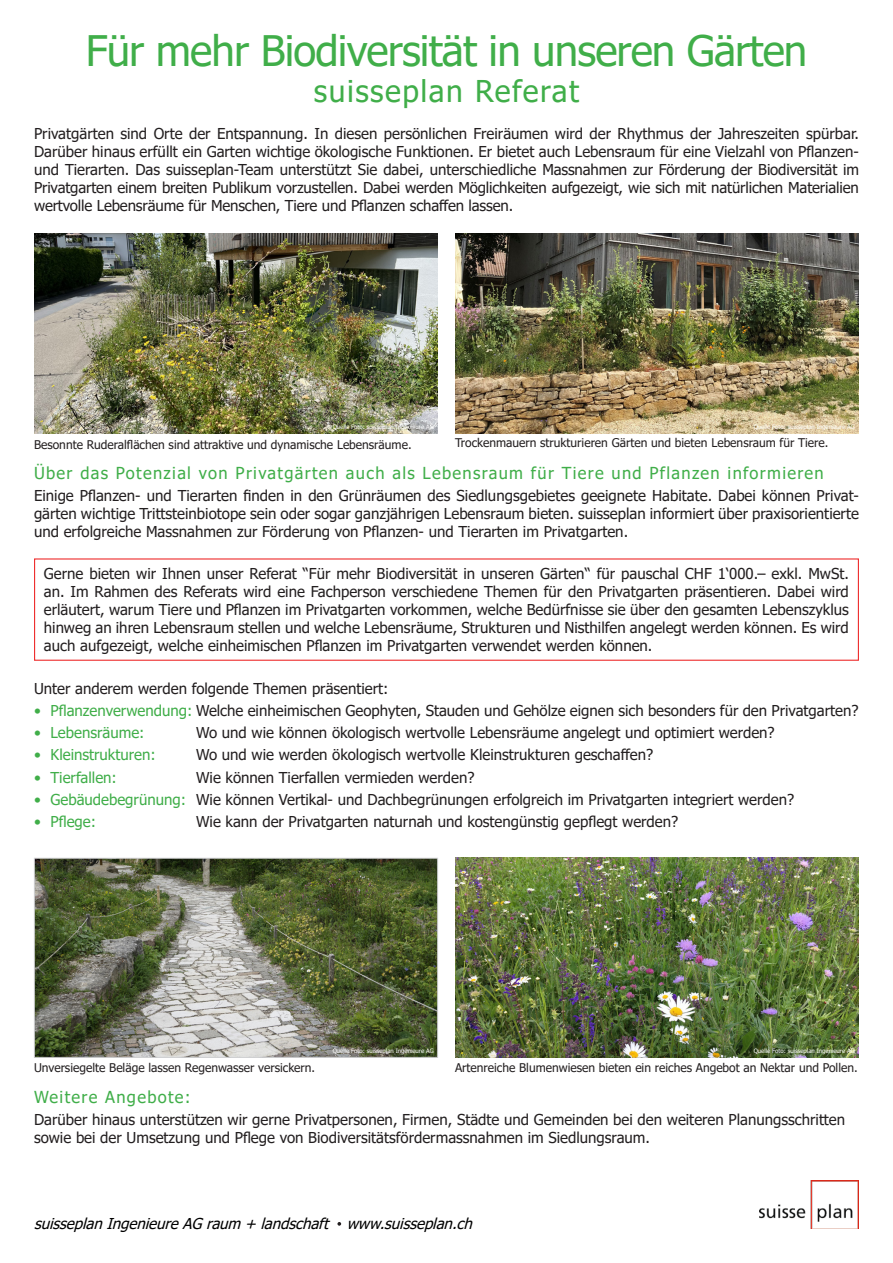
<style>
.page{position:relative;width:893px;height:1263px;background:#fff}
.page>*{position:absolute;margin:0;border:0;box-sizing:border-box;transform-origin:0 0}
.Titelzusatz{font:42px "Tahoma";letter-spacing:-.02em;color:#40ae49}
.Titelzusatz-2{font:30px "Tahoma";letter-spacing:.05em;color:#40ae49}
.Untertitel{font:16.5px "Tahoma";letter-spacing:.08em;color:#40ae49}
.Text{font:16.5px "Tahoma";letter-spacing:.08em;color:#40ae49}
.Text-2{font:15px/18px "Tahoma";color:#231f20;text-align:justify}
.t1{font:italic 15px "Tahoma";color:#000}
.t2{font:15px "Tahoma";color:#40ae49}
.Beschriftung_Abbildung{font:12px "Tahoma";color:#231f20}
.Beschriftung_Abbildung_Quelle{font:6px "Tahoma";color:#fff}
.s1{color:#40ae49}
</style>
<div class="page">
<img style="left:759px;top:1180px;width:100px;height:49px">
<svg style="left:337px;top:1222px;width:4px;height:4px"></svg>
<img style="left:36px;top:860px;width:400px;height:196px">
<div style="left:34px;top:858px;width:404px;height:200px;border:1px solid #cfd0d2"></div>
<img style="left:34px;top:234px;width:404px;height:199px">
<img style="left:455px;top:234px;width:404px;height:200px">
<img style="left:455px;top:858px;width:404px;height:200px">
<div style="left:34px;top:558px;width:825px;height:103px;border:1px solid #ee2d2d"></div>
<p class="Titelzusatz" style="left:86px;top:23px;width:723px">Für mehr Biodiversität in unseren Gärten</p>
<p class="Titelzusatz-2" style="left:314px;top:71px;width:267px">suisseplan Referat</p>
<p class="Text-2" style="left:34px;top:125px;width:826px">Privatgärten sind Orte der Entspannung. In diesen persönlichen Freiräumen wird der Rhythmus der Jahreszeiten spürbar.<br>Darüber hinaus erfüllt ein Garten wichtige ökologische Funktionen. Er bietet auch Lebensraum für eine Vielzahl von Pflanzen&shy;und Tierarten. Das suisseplan-Team unterstützt Sie dabei, unterschiedliche Massnahmen zur Förderung der Biodiversität im Privatgarten einem breiten Publikum vorzustellen. Dabei werden Möglichkeiten aufgezeigt, wie sich mit natürlichen Materialien wertvolle Lebensräume für Menschen, Tiere und Pflanzen schaffen lassen.</p>
<p class="Beschriftung_Abbildung_Quelle" style="left:333px;top:423px;width:103px">Quelle Foto: suisseplan Ingenieure AG</p>
<p class="Beschriftung_Abbildung" style="left:34px;top:437px;width:379px">Besonnte Ruderalflächen sind attraktive und dynamische Lebensräume.</p>
<p class="Beschriftung_Abbildung_Quelle" style="left:754px;top:423px;width:103px">Quelle Foto: suisseplan Ingenieure AG</p>
<p class="Beschriftung_Abbildung" style="left:455px;top:435px;width:375px">Trockenmauern strukturieren Gärten und bieten Lebensraum für Tiere.</p>
<p class="Untertitel" style="left:34px;top:462px;width:791px">Über das Potenzial von Privatgärten auch als Lebensraum für Tiere und Pflanzen informieren</p>
<p class="Text-2" style="left:34px;top:487px;width:826px">Einige Pflanzen- und Tierarten finden in den Grünräumen des Siedlungsgebietes geeignete Habitate. Dabei können Privat&shy;gärten wichtige Trittsteinbiotope sein oder sogar ganzjährigen Lebensraum bieten. suisseplan informiert über praxisorientierte und erfolgreiche Massnahmen zur Förderung von Pflanzen- und Tierarten im Privatgarten.</p>
<p class="Text-2" style="left:44px;top:566px;width:806px">Gerne bieten wir Ihnen unser Referat “Für mehr Biodiversität in unseren Gärten“ für pauschal CHF 1‘000.– exkl. MwSt. an. Im Rahmen des Referats wird eine Fachperson verschiedene Themen für den Privatgarten präsentieren. Dabei wird erläutert, warum Tiere und Pflanzen im Privatgarten vorkommen, welche Bedürfnisse sie über den gesamten Lebenszyklus hinweg an ihren Lebensraum stellen und welche Lebensräume, Strukturen und Nisthilfen angelegt werden können. Es wird auch aufgezeigt, welche einheimischen Pflanzen im Privatgarten verwendet werden können.</p>
<p class="Text-2" style="left:34px;top:680px;width:356px">Unter anderem werden folgende Themen präsentiert:</p>
<p class="Text-2" style="left:34px;top:702px;width:826px"><span class="s1">• Pflanzenverwendung:</span> Welche einheimischen Geophyten, Stauden und Gehölze eignen sich besonders für den Privatgarten?</p>
<p class="t2" style="left:34px;top:722px;width:112px">• Lebensräume:</p>
<p class="Text-2" style="left:196px;top:724px;width:580px">Wo und wie können ökologisch wertvolle Lebensräume angelegt und optimiert werden?</p>
<p class="t2" style="left:34px;top:745px;width:123px">• Kleinstrukturen:</p>
<p class="Text-2" style="left:196px;top:747px;width:459px">Wo und wie werden ökologisch wertvolle Kleinstrukturen geschaffen?</p>
<p class="t2" style="left:34px;top:767px;width:84px">• Tierfallen:</p>
<p class="Text-2" style="left:196px;top:769px;width:280px">Wie können Tierfallen vermieden werden?</p>
<p class="Text-2" style="left:34px;top:791px;width:762px"><span class="s1">• Gebäudebegrünung:</span> Wie können Vertikal- und Dachbegrünungen erfolgreich im Privatgarten integriert werden?</p>
<p class="t2" style="left:34px;top:811px;width:64px">• Pflege:</p>
<p class="Text-2" style="left:196px;top:813px;width:484px">Wie kann der Privatgarten naturnah und kostengünstig gepflegt werden?</p>
<p class="Beschriftung_Abbildung" style="left:34px;top:1059px;width:283px">Unversiegelte Beläge lassen Regenwasser versickern.</p>
<p class="Beschriftung_Abbildung_Quelle" style="left:333px;top:1047px;width:103px">Quelle Foto: suisseplan Ingenieure AG</p>
<p class="Beschriftung_Abbildung_Quelle" style="left:754px;top:1047px;width:103px">Quelle Foto: suisseplan Ingenieure AG</p>
<p class="Beschriftung_Abbildung" style="left:455px;top:1059px;width:404px">Artenreiche Blumenwiesen bieten ein reiches Angebot an Nektar und Pollen.</p>
<p class="Text" style="left:34px;top:1086px;width:158px">Weitere Angebote:</p>
<p class="Text-2" style="left:34px;top:1111px;width:813px">Darüber hinaus unterstützen wir gerne Privatpersonen, Firmen, Städte und Gemeinden bei den weiteren Planungsschritten sowie bei der Umsetzung und Pflege von Biodiversitätsfördermassnahmen im Siedlungsraum.</p>
<p class="t1" style="left:34px;top:1213px;width:445px">suisseplanIngenieureAGraum + landschaft www.suisseplan.ch</p>
</div>
